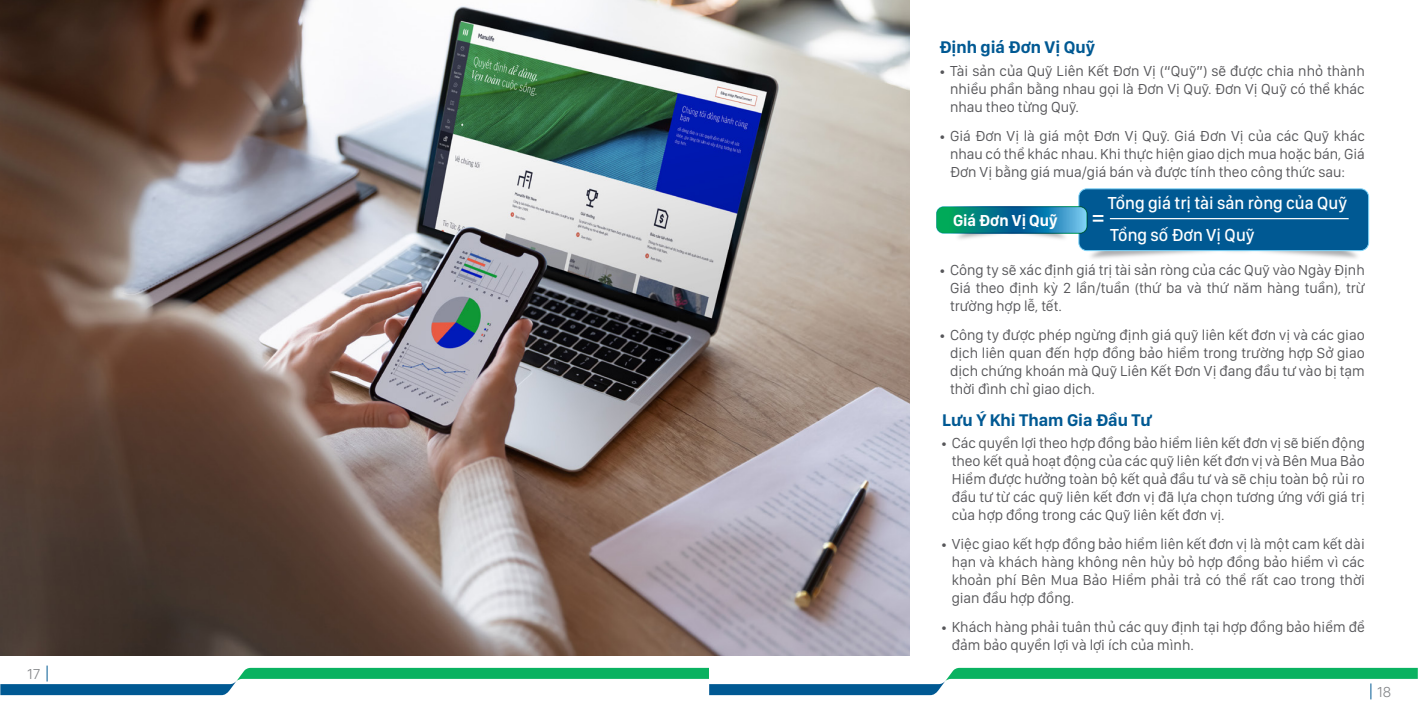
<style>
.page{position:relative;width:1418px;height:709px;background:#fff}
.page>*{position:absolute;margin:0;border:0;box-sizing:border-box;transform-origin:0 0}
.t1{font:500 25px "San Francisco Display";color:#fff}
.t2{font:500 18px/32.2px "San Francisco Display";color:#fff;scale:.96 1}
.t3{font:700 17.5px "San Francisco Display";color:#005993}
.t4{font:700 16.5px "San Francisco Display";letter-spacing:.005em;color:#fff;scale:.96 1}
.t5{font:15px/18px "San Francisco Display";color:#565659;text-align:justify}
.t6{font:300 15px "San Francisco Display";color:#808285}
.s1{font-size:13.12px}
</style>
<div class="page">
<img style="left:0;top:0;width:1417px;height:700px">
<p class="t6" style="left:27px;top:664px;width:15px">17</p>
<p class="t3" style="left:939px;top:36px;width:157px">Định giá Đơn Vị Quỹ</p>
<p class="t5" style="left:950px;top:61px;width:416px;text-indent:-11px"><span class="s1">•</span> Tài sản của Quỹ Liên Kết Đơn Vị (“Quỹ”) sẽ được chia nhỏ thành nhiều phần bằng nhau gọi là Đơn Vị Quỹ. Đơn Vị Quỹ có thể khác nhau theo từng Quỹ.</p>
<p class="t5" style="left:950px;top:126px;width:416px;text-indent:-11px"><span class="s1">•</span> Giá Đơn Vị là giá một Đơn Vị Quỹ. Giá Đơn Vị của các Quỹ khác nhau có thể khác nhau. Khi thực hiện giao dịch mua hoặc bán, Giá Đơn Vị bằng giá mua/giá bán và được tính theo công thức sau:</p>
<p class="t4" style="left:953px;top:209px;width:110px">Giá Đơn Vị Quỹ</p>
<p class="t2" style="left:1107px;top:186px;width:251px">Tổng giá trị tài sản ròng của Quỹ<br>Tổng số Đơn Vị Quỹ</p>
<h1 class="t1" style="left:1091px;top:201px;width:15px">=</h1>
<p class="t5" style="left:950px;top:260px;width:416px;text-indent:-11px"><span class="s1">•</span> Công ty sẽ xác định giá trị tài sản ròng của các Quỹ vào Ngày Định Giá theo định kỳ 2 lần/tuần (thứ ba và thứ năm hàng tuần), trừ trường hợp lễ, tết.</p>
<p class="t5" style="left:950px;top:325px;width:416px;text-indent:-11px"><span class="s1">•</span> Công ty được phép ngừng định giá quỹ liên kết đơn vị và các giao dịch liên quan đến hợp đồng bảo hiểm trong trường hợp Sở giao dịch chứng khoán mà Quỹ Liên Kết Đơn Vị đang đầu tư vào bị tạm thời đình chỉ giao dịch.</p>
<p class="t5" style="left:951px;top:434px;width:414px;text-indent:-11px"><span class="s1">•</span> Các quyền lợi theo hợp đồng bảo hiểm liên kết đơn vị sẽ biến động theo kết quả hoạt động của các quỹ liên kết đơn vị và Bên Mua Bảo Hiểm được hưởng toàn bộ kết quả đầu tư và sẽ chịu toàn bộ rủi ro đầu tư từ các quỹ liên kết đơn vị đã lựa chọn tương ứng với giá trị của hợp đồng trong các Quỹ liên kết đơn vị.</p>
<p class="t5" style="left:951px;top:534px;width:414px;text-indent:-11px"><span class="s1">•</span> Việc giao kết hợp đồng bảo hiểm liên kết đơn vị là một cam kết dài hạn và khách hàng không nên hủy bỏ hợp đồng bảo hiểm vì các khoản phí Bên Mua Bảo Hiểm phải trả có thể rất cao trong thời gian đầu hợp đồng.</p>
<p class="t5" style="left:951px;top:617px;width:414px;text-indent:-11px"><span class="s1">•</span> Khách hàng phải tuân thủ các quy định tại hợp đồng bảo hiểm để đảm bảo quyền lợi và lợi ích của mình.</p>
<p class="t3" style="left:942px;top:409px;width:211px">Lưu Ý Khi Tham Gia Đầu Tư</p>
<p class="t6" style="left:1377px;top:682px;width:16px">18</p>
</div>
